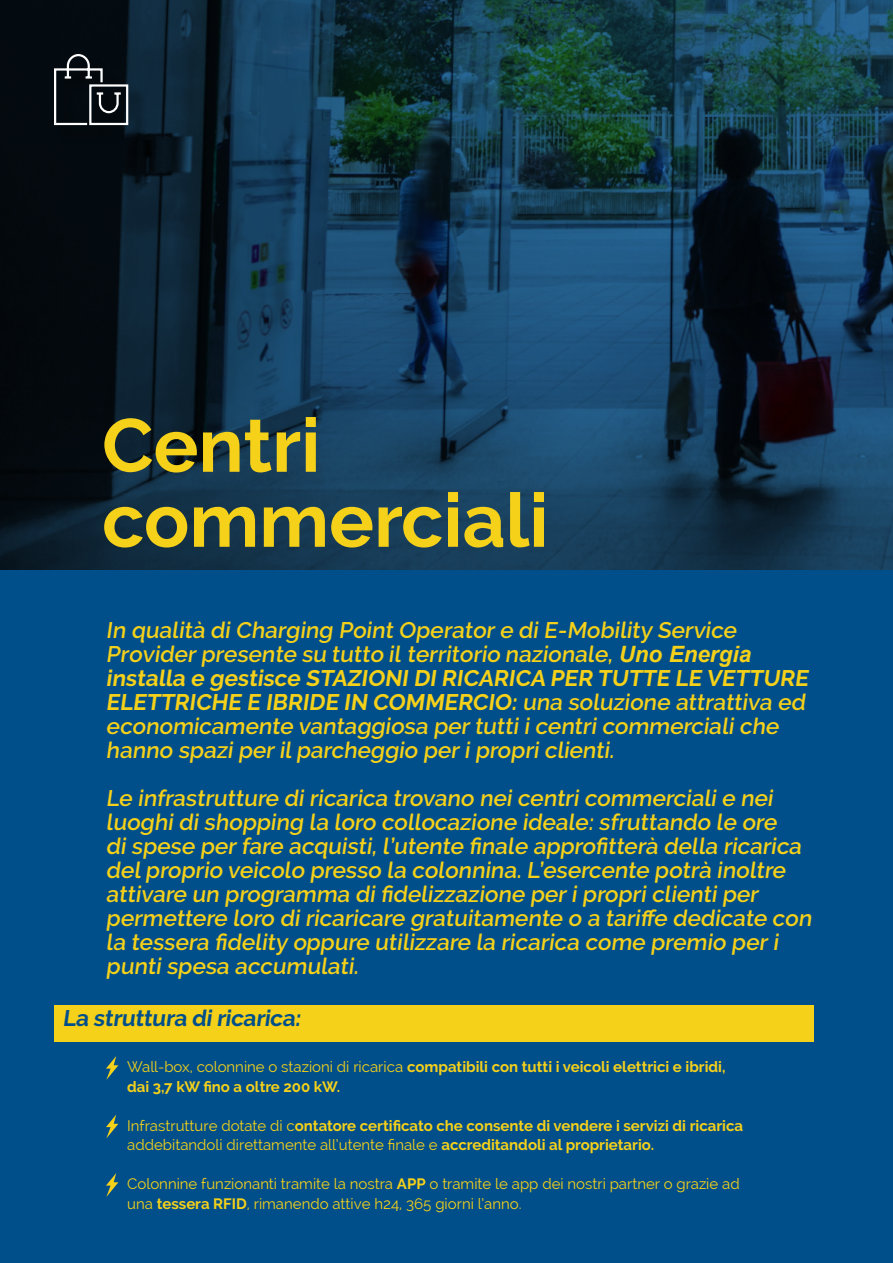
<style>
.page{position:relative;width:893px;height:1263px;background:#fff}
.page>*{position:absolute;margin:0;border:0;box-sizing:border-box;transform-origin:0 0}
.t1{font:700 75px/75px "Raleway";color:#f6d11a}
.t2{font:600 22.5px/24px "Raleway";color:#f6d11a}
.t3{font:700 22.5px "Raleway";color:#004f8a}
.t4{font:700 15px/19.5px "Raleway";color:#f6d11a}
.t5{font:15px/19.5px "Raleway";color:#f6d11a}
.s1{font-family:"Arial";font-weight:700;font-style:italic}
.s2{font-weight:700}
.s3{font-weight:400}
</style>
<div class="page">
<div style="left:0;top:570px;width:893px;height:693px;background:#004f8a"></div>
<img style="left:0;top:0;width:893px;height:570px">
<svg style="left:106px;top:1056px;width:12px;height:24px"></svg>
<svg style="left:106px;top:1114px;width:12px;height:24px"></svg>
<svg style="left:106px;top:1173px;width:12px;height:24px"></svg>
<div style="left:54px;top:1005px;width:760px;height:37px;background:#f6d11a"></div>
<div style="left:56px;top:57px;width:91px;height:87px;background:#000;opacity:.75"></div>
<svg style="left:53px;top:53px;width:76px;height:73px;background:#2d3337"></svg>
<h1 class="t1" style="left:102px;top:408px;width:448px">Centri commerciali</h1>
<p class="t2" style="left:106px;top:618px;width:707px">In qualità di Charging Point Operator e di E-Mobility Service Provider presente su tutto il territorio nazionale, <span class="s1">Un o En e rg ia </span><span class="s2">installa e gestisce STAZIONI DI RICARICA PER TUTTE LE VETTURE ELETTRICHE E IBRIDE IN COMMERCIO:</span> una soluzione attrattiva ed economicamente vantaggiosa per tutti i centri commerciali che hanno spazi per ilparcheggio per i propri clienti.</p>
<p class="t2" style="left:106px;top:786px;width:711px">Le infrastrutture di ricarica trovano nei centri commerciali e nei luoghi di shopping la loro collocazione ideale: sfruttando le ore<br>di spese per fare acquisti, l’utente finale approfitterà della ricarica delproprio veicolo presso la colonnina. L’esercente potrà inoltre attivare un programma di fidelizzazione per i propri clienti per permettere loro di ricaricare gratuitamente o a tariffe dedicate con la tessera fidelity oppure utilizzare la ricarica come premio per i punti spesa accumulati.</p>
<p class="t3" style="left:63px;top:1005px;width:243px">La struttura diricarica:</p>
<p class="t4" style="left:127px;top:1057px;width:600px"><span class="s3">Wall-box, colonnine o stazioni di ricarica</span> compatibili con tutti i veicoli elettrici e ibridi, dai 3,7 kW fino a oltre 200 kW.</p>
<p class="t4" style="left:127px;top:1116px;width:617px"><span class="s3">Infrastrutture dotate di c</span>ontatore certificato che consente di vendere i servizi di ricarica <span class="s3">addebitandoli direttamente all’utente finale e</span> accreditandoli al proprietario.</p>
<p class="t5" style="left:127px;top:1174px;width:614px">Colonnine funzionanti tramite la nostra <span class="s2">APP</span> o tramite le app dei nostri partner o grazie ad una <span class="s2">tessera RFID</span>, rimanendo attive h24, 365 giorni l’anno.</p>
</div>
